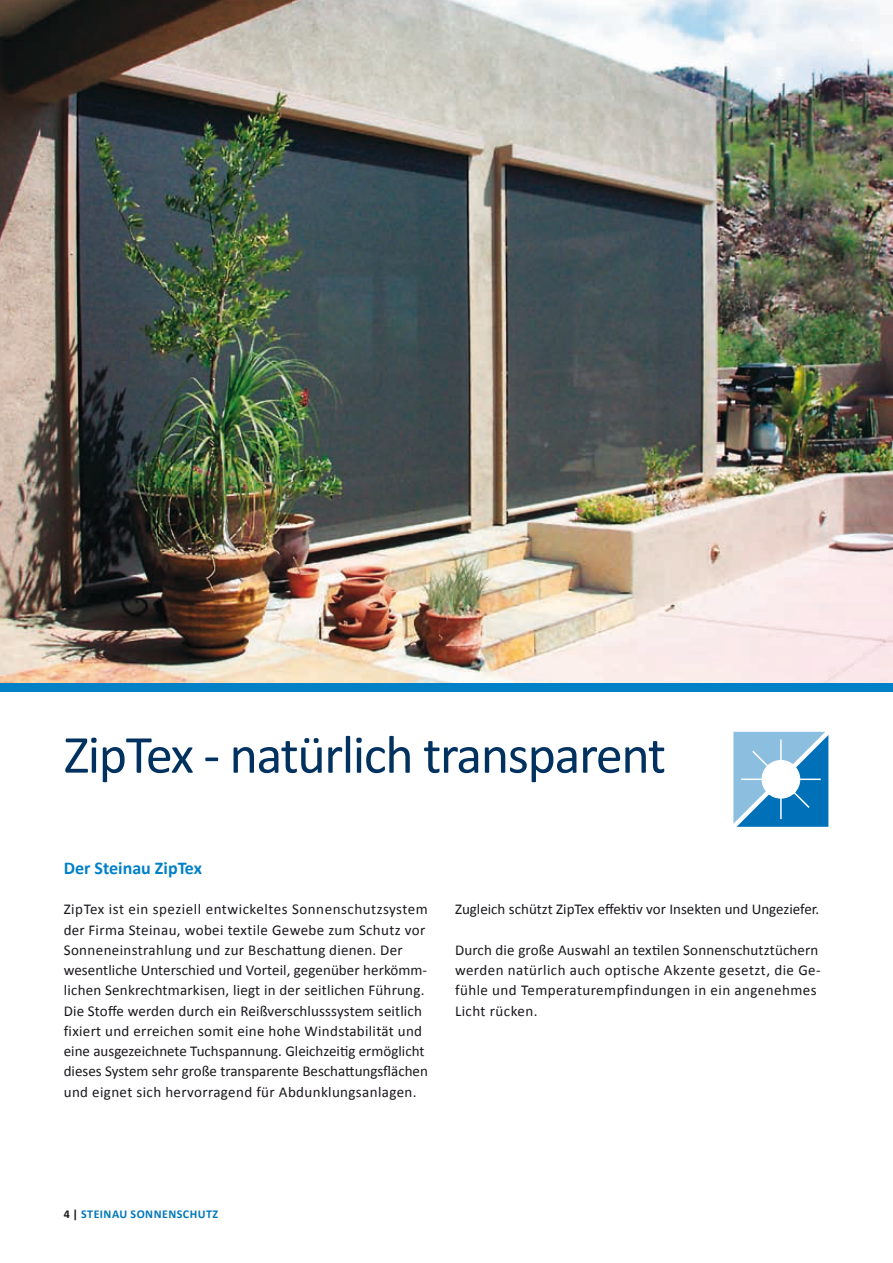
<style>
.page{position:relative;width:893px;height:1263px;background:#fff}
.page>*{position:absolute;margin:0;border:0;box-sizing:border-box;transform-origin:0 0}
.t1{font:54px "Calibri";letter-spacing:-.025em;color:#00315f}
.t2{font:700 18px "Calibri";color:#0081c7}
.t3{font:15px/20.2px "Calibri";letter-spacing:.015em;color:#1a171c}
.t4{font:700 12px "Calibri";letter-spacing:.04em;color:#0078b9}
.s1{color:#1a171c}
</style>
<div class="page">
<img style="left:0;top:0;width:893px;height:683px">
<div style="left:0;top:683px;width:893px;height:9px;background:#0081c7"></div>
<svg style="left:733px;top:731px;width:96px;height:96px"></svg>
<h1 class="t1" style="left:64px;top:717px;width:604px">ZipTex - natürlich transparent</h1>
<p class="t2" style="left:64px;top:855px;width:140px">Der Steinau ZipTex</p>
<p class="t3" style="left:64px;top:899px;width:366px">ZipTex ist ein speziell entwickeltes Sonnenschutzsystem der Firma Steinau, wobei textile Gewebe zum Schutz vor Sonneneinstrahlung und zur Beschattung dienen. Der wesentliche Unterschied und Vorteil, gegenüber herkömm&shy;lichen Senkrechtmarkisen, liegt in der seitlichen Führung.<br>Die Stoffe werden durch ein Reißverschlusssystem seitlich fixiert und erreichen somit eine hohe Windstabilität und eine ausgezeichnete Tuchspannung. Gleichzeitig ermöglicht dieses System sehr große transparente Beschattungsflächen und eignet sich hervorragend für Abdunklungsanlagen.</p>
<p class="t3" style="left:455px;top:899px;width:366px">Zugleich schützt ZipTex effektiv vor Insekten und Ungeziefer.</p>
<p class="t3" style="left:455px;top:939px;width:367px">Durch die große Auswahl an textilen Sonnenschutztüchern werden natürlich auch optische Akzente gesetzt, die Ge&shy;fühle und Temperaturempfindungen in ein angenehmes Licht rücken.</p>
<p class="t4" style="left:64px;top:1206px;width:156px"><span class="s1">4 |</span> STEINAU SONNENSCHUTZ</p>
</div>
